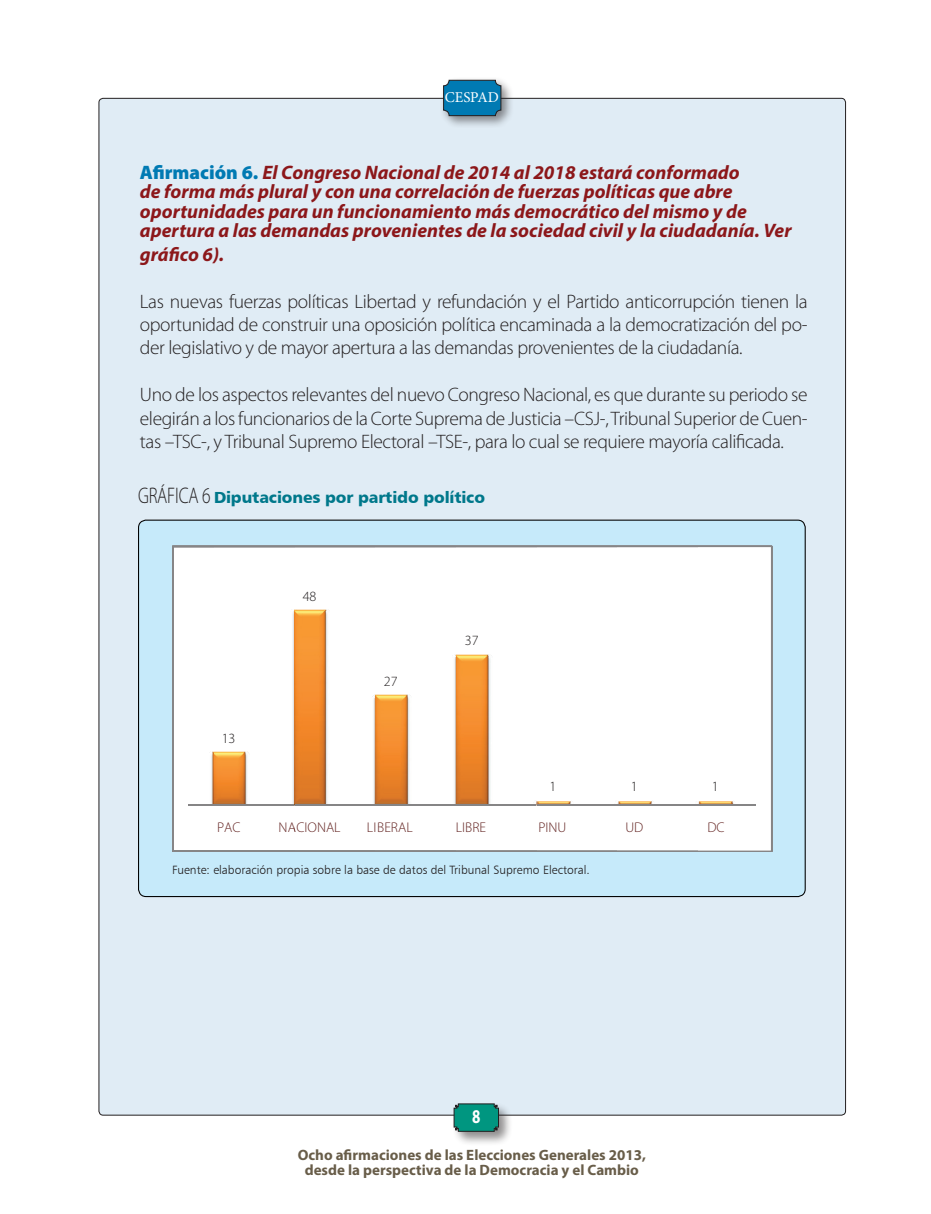
<style>
.page{position:relative;width:931px;height:1214px;background:#fff}
.page>*{position:absolute;margin:0;border:0;box-sizing:border-box;transform-origin:0 0}
.Texto{font:300 19.5px/23.4px "Myriad Pro";letter-spacing:-.02em;color:#231f20;text-align:justify}
.Texto-2{font:italic 700 19.5px/19.5px "Myriad Pro";color:#8c171a}
.t1{font:700 19.5px "Myriad Pro";color:#fff;scale:.77 1}
.Texto-3{font:16.05px "Humanist 777 BT Black B";letter-spacing:-.01em;color:#00788b}
.t2{font:700 15px/15px "Myriad Pro";color:#685d49;text-align:center}
.t3{font:15px "Minion Pro";color:#fff}
.t4{font:300 14.1px "Myriad Pro";color:#632422}
.t5{font:300 14.1px "Myriad Pro";color:#231f20}
.t6{font:12px "Humanist 777 BT Light B";color:#231f20}
.s1{font-weight:900;font-style:normal;color:#007ab3}
.s2{font-family:"Myriad Pro";font-weight:300;font-size:22.65px;color:#231f20}
</style>
<div class="page">
<div style="left:99px;top:98px;width:746px;height:1017px;background:#e0ecf5;border-radius:4px"></div>
<div style="left:452px;top:1101px;width:61px;height:45px;background:#231f20;opacity:.5"></div>
<svg style="left:454px;top:1103px;width:45px;height:28px"></svg>
<div style="left:439px;top:76px;width:75px;height:52px;background:#231f20;opacity:.5"></div>
<div style="left:443px;top:80px;width:58px;height:36px;background:#007ab3;border-radius:5px"></div>
<div style="left:443px;top:80px;width:58px;height:36px;border:1px solid #231f20;border-radius:5px"></div>
<div style="left:139px;top:520px;width:666px;height:376px;background:#c6eafa;border-radius:8px"></div>
<svg style="left:172px;top:546px;width:600px;height:306px;background:#f7ede5"></svg>
<p class="t3" style="left:445px;top:87px;width:55px">CESPAD</p>
<p class="Texto-2" style="left:140px;top:162px;width:653px"><span class="s1">Afirmación 6.</span> El Congreso Nacional de 2014 al 2018 estará conformado<br>de forma más plural y con una correlación de fuerzas políticas que abre oportunidades para un funcionamiento más democrático del mismo y de apertura a las demandas provenientes de la sociedad civil y la ciudadanía. Ver</p>
<p class="Texto-2" style="left:140px;top:244px;width:86px">gráfico 6).</p>
<p class="Texto" style="left:140px;top:290px;width:669px">Las nuevas fuerzas políticas Libertad y refundación y el Partido anticorrupción tienen la oportunidad de construir una oposición política encaminada a la democratización del po&shy;der legislativo y de mayor apertura a las demandas provenientes de la ciudadanía.</p>
<p class="Texto" style="left:140px;top:383px;width:669px">Uno de los aspectos relevantes del nuevo Congreso Nacional, es que durante su periodo se elegirán a los funcionarios de la Corte Suprema de Justicia –CSJ-, Tribunal Superior de Cuen&shy;tas –TSC-, y Tribunal Supremo Electoral –TSE-, para lo cual se requiere mayoría calificada.</p>
<p class="Texto-3" style="left:138px;top:487px;width:349px"><span class="s2">GRÁFICA 6</span> Diputaciones por partido político</p>
<p class="t5" style="left:222px;top:730px;width:15px">13</p>
<p class="t5" style="left:303px;top:588px;width:15px">48</p>
<p class="t5" style="left:384px;top:673px;width:15px">27</p>
<p class="t4" style="left:217px;top:819px;width:25px">PAC</p>
<p class="t4" style="left:278px;top:819px;width:64px">NACIONAL</p>
<p class="t4" style="left:367px;top:819px;width:47px">LIBERAL</p>
<p class="t5" style="left:465px;top:632px;width:15px">37</p>
<p class="t4" style="left:456px;top:819px;width:32px">LIBRE</p>
<p class="t5" style="left:549px;top:779px;width:8px">1</p>
<p class="t4" style="left:538px;top:819px;width:29px">PINU</p>
<p class="t6" style="left:172px;top:862px;width:419px">Fuente: elaboración propia sobre la base de datos del Tribunal Supremo Electoral.</p>
<p class="t5" style="left:631px;top:779px;width:8px">1</p>
<p class="t4" style="left:625px;top:819px;width:19px">UD</p>
<p class="t5" style="left:712px;top:779px;width:8px">1</p>
<p class="t4" style="left:707px;top:819px;width:19px">DC</p>
<p class="t1" style="left:472px;top:1104px;width:12px">8</p>
<p class="t2" style="left:298px;top:1147px;width:350px">Ocho afirmaciones de las Elecciones Generales 2013, desde la perspectiva de la Democracia y el Cambio</p>
</div>
